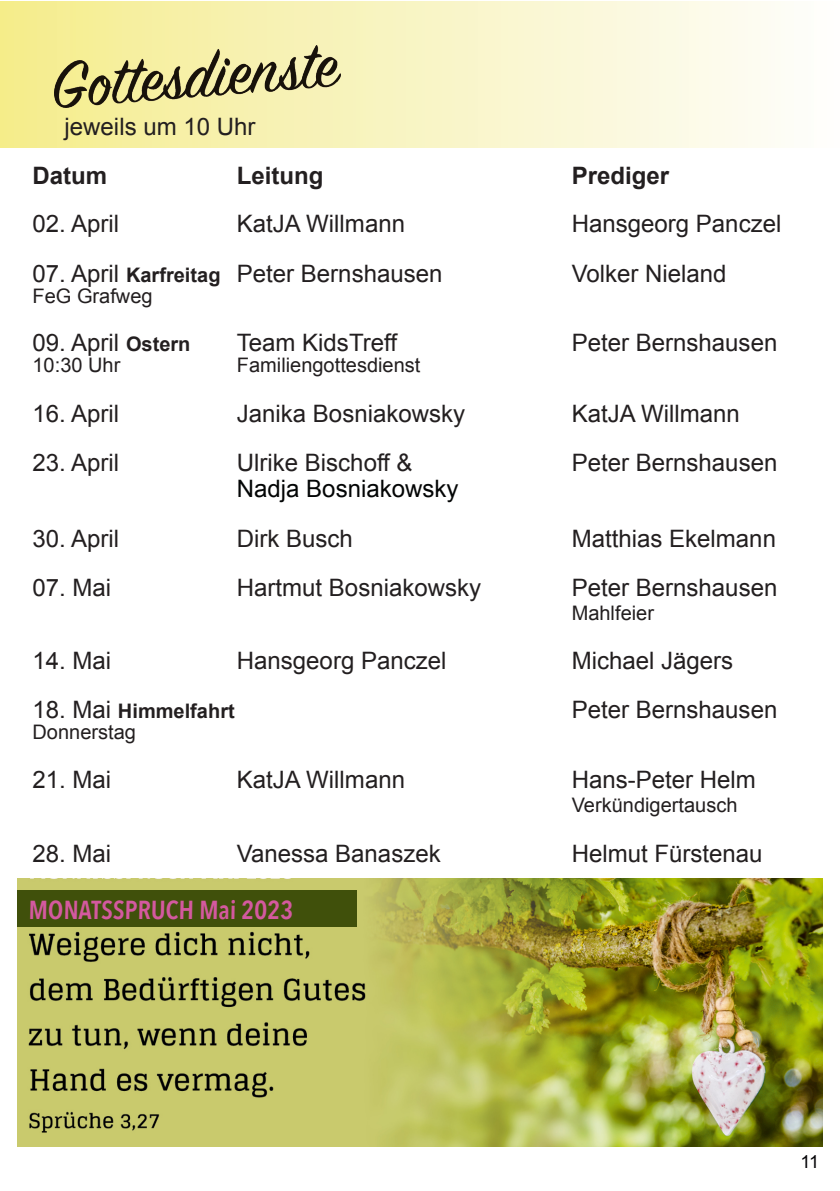
<style>
.page{position:relative;width:840px;height:1191px;background:#fff}
.page>*{position:absolute;margin:0;border:0;box-sizing:border-box;transform-origin:0 0}
.t1{font:600 26px "Avenir Next Condensed";color:#d4599f}
.t2{font:24px "Arial";color:#231f20}
.t3{font:700 24px "Arial";color:#231f20}
.t4{font:24px "Arial";color:#030505}
.t5{font:20px "Arial";color:#231f20}
.t6{font:700 20px "Arial";color:#231f20}
.t7{font:18px "Arial";color:#050407}
.s1{font-weight:700;font-size:20px}
.s2{font-weight:400;font-size:24px}
</style>
<div class="page">
<img style="left:17px;top:879px;width:805px;height:267px">
<div style="left:0;top:1px;width:839px;height:147px;background:linear-gradient(to right,#f4ec8d,#fefdfc)"></div>
<img style="left:54px;top:46px;width:286px;height:62px">
<div style="left:17px;top:890px;width:339px;height:37px;background:#40500b"></div>
<p class="t2" style="left:65px;top:117px;width:192px">jeweils um 10 Uhr</p>
<p class="t3" style="left:32px;top:166px;width:76px">Datum</p>
<p class="t3" style="left:237px;top:166px;width:88px">Leitung</p>
<p class="t3" style="left:571px;top:166px;width:99px">Prediger</p>
<p class="t2" style="left:32px;top:215px;width:88px">02. April</p>
<p class="t2" style="left:237px;top:215px;width:170px">KatJA Willmann</p>
<p class="t2" style="left:571px;top:215px;width:211px">Hansgeorg Panczel</p>
<p class="t2" style="left:32px;top:264px;width:411px">07. April <span class="s1">Karfreitag</span> Peter Bernshausen</p>
<p class="t2" style="left:571px;top:264px;width:156px">Volker Nieland</p>
<p class="t5" style="left:32px;top:288px;width:122px">FeG Grafweg</p>
<p class="t2" style="left:32px;top:334px;width:159px">09. April <span class="s1">Ostern</span></p>
<p class="t2" style="left:237px;top:334px;width:162px">Team KidsTreff</p>
<p class="t2" style="left:571px;top:334px;width:207px">Peter Bernshausen</p>
<p class="t5" style="left:32px;top:357px;width:89px">10:30 Uhr</p>
<p class="t5" style="left:237px;top:357px;width:185px">Familiengottesdienst</p>
<p class="t2" style="left:32px;top:404px;width:88px">16. April</p>
<p class="t2" style="left:237px;top:404px;width:230px">Janika Bosniakowsky</p>
<p class="t2" style="left:571px;top:404px;width:170px">KatJA Willmann</p>
<p class="t2" style="left:32px;top:454px;width:88px">23. April</p>
<p class="t2" style="left:237px;top:454px;width:177px">Ulrike Bischoff &amp;</p>
<p class="t2" style="left:571px;top:454px;width:207px">Peter Bernshausen</p>
<p class="t4" style="left:237px;top:480px;width:223px">Nadja Bosniakowsky</p>
<p class="t2" style="left:32px;top:529px;width:88px">30. April</p>
<p class="t2" style="left:237px;top:529px;width:118px">Dirk Busch</p>
<p class="t2" style="left:571px;top:529px;width:206px">Matthias Ekelmann</p>
<p class="t2" style="left:32px;top:578px;width:80px">07. Mai</p>
<p class="t2" style="left:237px;top:578px;width:246px">Hartmut Bosniakowsky</p>
<p class="t2" style="left:571px;top:578px;width:207px">Peter Bernshausen</p>
<p class="t5" style="left:571px;top:606px;width:84px">Mahlfeier</p>
<p class="t2" style="left:32px;top:652px;width:80px">14. Mai</p>
<p class="t2" style="left:237px;top:652px;width:211px">Hansgeorg Panczel</p>
<p class="t2" style="left:571px;top:652px;width:163px">Michael Jägers</p>
<p class="t6" style="left:32px;top:703px;width:204px"><span class="s2">18. Mai</span> Himmelfahrt</p>
<p class="t2" style="left:571px;top:700px;width:207px">Peter Bernshausen</p>
<p class="t5" style="left:32px;top:724px;width:105px">Donnerstag</p>
<p class="t2" style="left:32px;top:770px;width:80px">21. Mai</p>
<p class="t2" style="left:237px;top:770px;width:170px">KatJA Willmann</p>
<p class="t2" style="left:571px;top:770px;width:186px">Hans-Peter Helm</p>
<p class="t5" style="left:571px;top:797px;width:167px">Verkündigertausch</p>
<p class="t2" style="left:32px;top:844px;width:80px">28. Mai</p>
<p class="t2" style="left:237px;top:844px;width:205px">Vanessa Banaszek</p>
<p class="t2" style="left:571px;top:844px;width:192px">Helmut Fürstenau</p>
<p class="t1" style="left:29px;top:893px;width:267px">MONATSSPRUCH Mai 2023</p>
<p class="t7" style="left:799px;top:1154px;width:20px">11</p>
</div>
